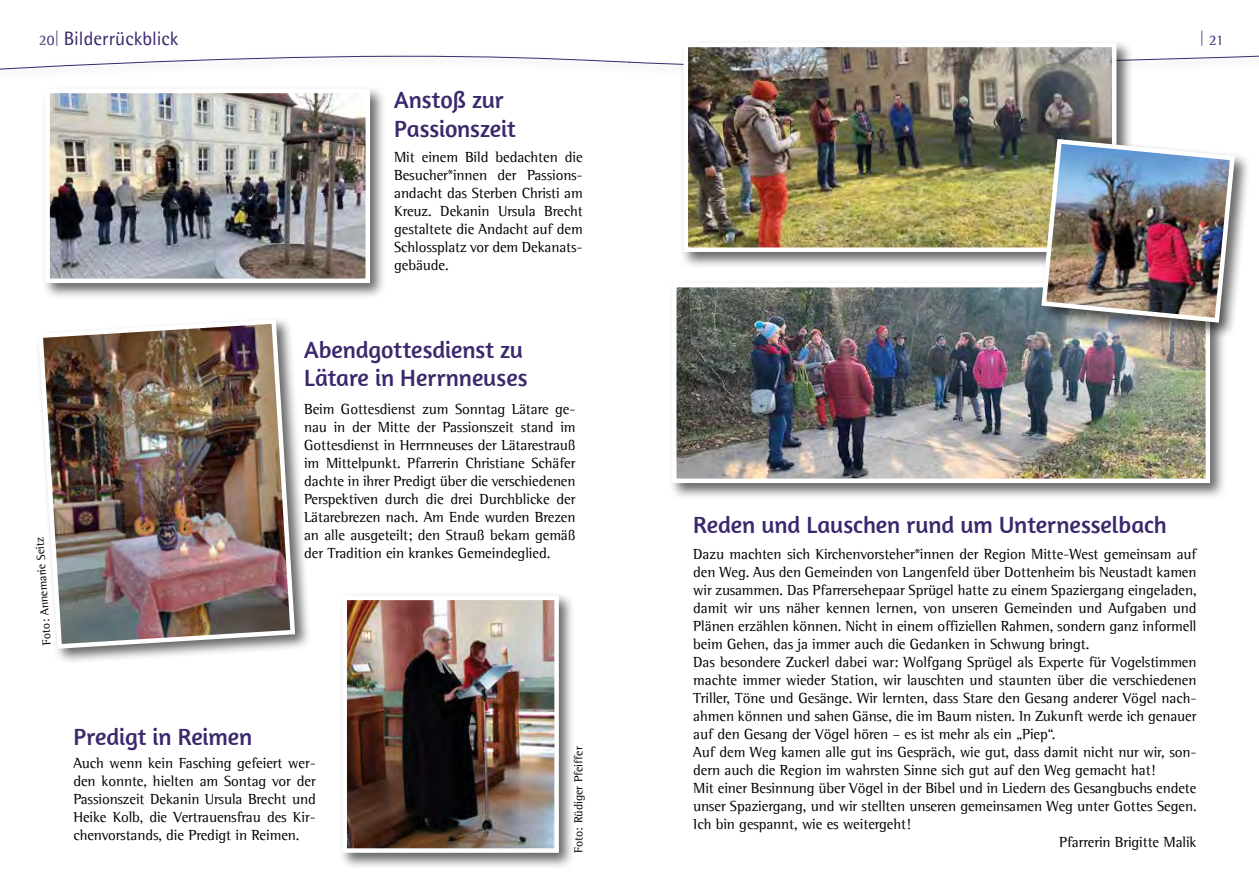
<style>
.page{position:relative;width:1259px;height:893px;background:#fff}
.page>*{position:absolute;margin:0;border:0;box-sizing:border-box;transform-origin:0 0}
.t1{font:24px/28.8px "Amaranth";letter-spacing:-.005em;color:#3b276c}
.t2{font:19.5px "Agfa Rotis Semisans";color:#3b276c}
.t3{font:15px/18px "Agfa Rotis Semi Serif";letter-spacing:-.005em;color:#000;text-align:justify}
.t4{font:15px "Agfa Rotis Semi Serif";color:#3b276c}
.t5{font:12px "Agfa Rotis Semi Serif";color:#000}
.s1{font-family:"Agfa Rotis Semi Serif";font-size:15px}
</style>
<div class="page">
<svg style="left:0;top:55px;width:1259px;height:15px"></svg>
<div style="left:668px;top:279px;width:558px;height:221px;background:#000;opacity:.6"></div>
<img style="left:677px;top:288px;width:528px;height:190px">
<div style="left:672px;top:283px;width:538px;height:200px;border:4px solid #fff"></div>
<div style="left:680px;top:39px;width:453px;height:230px;background:#000;opacity:.6"></div>
<img style="left:688px;top:48px;width:423px;height:199px">
<div style="left:683px;top:43px;width:433px;height:209px;border:4px solid #fff"></div>
<div style="left:339px;top:592px;width:236px;height:277px;background:#000;opacity:.6"></div>
<img style="left:347px;top:601px;width:207px;height:247px">
<div style="left:342px;top:596px;width:217px;height:257px;border:4px solid #fff"></div>
<div style="left:42px;top:85px;width:344px;height:215px;background:#000;opacity:.6"></div>
<img style="left:50px;top:94px;width:315px;height:184px">
<div style="left:45px;top:89px;width:325px;height:194px;border:4px solid #fff"></div>
<div style="left:35px;top:316px;width:276px;height:349px;background:#000;opacity:.6"></div>
<img style="left:36px;top:317px;width:261px;height:334px">
<div style="left:1038px;top:136px;width:212px;height:203px;background:#000;opacity:.6"></div>
<img style="left:1039px;top:137px;width:198px;height:188px">
<h2 class="t2" style="left:39px;top:27px;width:141px"><span class="s1">20|</span> Bilderrückblick</h2>
<p class="t4" style="left:1199px;top:31px;width:26px">| 21</p>
<h1 class="t1" style="left:394px;top:86px;width:123px">Anstoß zur<br>Passionszeit</h1>
<p class="t3" style="left:394px;top:148px;width:190px">Mit einem Bild bedachten die Besucher*innen der Passions&shy;andacht das Sterben Christi am Kreuz. Dekanin Ursula Brecht gestaltete die Andacht auf dem Schlossplatz vor dem Dekanats&shy;gebäude.</p>
<p class="t5" style="left:40px;top:645px;width:110px;rotate:-94deg">Foto: Annemarie Seitz</p>
<h1 class="t1" style="left:304px;top:335px;width:225px">Abendgottesdienst zu<br>Lätare in Herrnneuses</h1>
<p class="t3" style="left:304px;top:400px;width:273px">Beim Gottesdienst zum Sonntag Lätare ge&shy;nau in der Mitte der Passionszeit stand im Gottesdienst in Herrnneuses der Lätarestrauß im Mittelpunkt. Pfarrerin Christiane Schäfer dachte in ihrer Predigt über die verschiedenen Perspektiven durch die drei Durchblicke der Lätarebrezen nach. Am Ende wurden Brezen an alle ausgeteilt; den Strauß bekam gemäß der Tradition ein krankes Gemeindeglied.</p>
<h1 class="t1" style="left:73px;top:722px;width:180px">Predigt in Reimen</h1>
<p class="t3" style="left:73px;top:754px;width:244px">Auch wenn kein Fasching gefeiert wer&shy;den konnte, hielten am Sontag vor der Passionszeit Dekanin Ursula Brecht und Heike Kolb, die Vertrauensfrau des Kir&shy;chenvorstands, die Predigt in Reimen.</p>
<p class="t5" style="left:571px;top:853px;width:108px;rotate:-90deg">Foto: Rüdiger Pfeiffer</p>
<h1 class="t1" style="left:693px;top:510px;width:475px">Reden und Lauschen rund um Unternesselbach</h1>
<p class="t3" style="left:693px;top:545px;width:505px">Dazu machten sich Kirchenvorsteher*innen der Region Mitte-West gemeinsam auf</p>
<p class="t3" style="left:693px;top:563px;width:505px">den Weg. Aus den Gemeinden von Langenfeld über Dottenheim bis Neustadt kamen</p>
<p class="t3" style="left:693px;top:581px;width:505px">wir zusammen. Das Pfarrersehepaar Sprügel hatte zu einem Spaziergang eingeladen,</p>
<p class="t3" style="left:693px;top:599px;width:505px">damit wir uns näher kennen lernen, von unseren Gemeinden und Aufgaben und</p>
<p class="t3" style="left:693px;top:617px;width:505px">Plänen erzählen können. Nicht in einem offiziellen Rahmen, sondern ganz informell</p>
<p class="t3" style="left:693px;top:635px;width:397px">beim Gehen, das ja immer auch die Gedanken in Schwung bringt.</p>
<p class="t3" style="left:693px;top:653px;width:505px">Das besondere Zuckerl dabei war: Wolfgang Sprügel als Experte für Vogelstimmen</p>
<p class="t3" style="left:693px;top:671px;width:505px">machte immer wieder Station, wir lauschten und staunten über die verschiedenen</p>
<p class="t3" style="left:693px;top:689px;width:505px">Triller, Töne und Gesänge. Wir lernten, dass Stare den Gesang anderer Vögel nach-</p>
<p class="t3" style="left:693px;top:707px;width:505px">ahmen können und sahen Gänse, die im Baum nisten. In Zukunft werde ich genauer</p>
<p class="t3" style="left:693px;top:725px;width:363px">auf den Gesang der Vögel hören – es ist mehr als ein „Piep“.</p>
<p class="t3" style="left:693px;top:743px;width:505px">Auf dem Weg kamen alle gut ins Gespräch, wie gut, dass damit nicht nur wir, son-</p>
<p class="t3" style="left:693px;top:761px;width:463px">dern auch die Region im wahrsten Sinne sich gut auf den Weg gemacht hat!</p>
<p class="t3" style="left:693px;top:779px;width:505px">Mit einer Besinnung über Vögel in der Bibel und in Liedern des Gesangbuchs endete</p>
<p class="t3" style="left:693px;top:797px;width:505px">unser Spaziergang, und wir stellten unseren gemeinsamen Weg unter Gottes Segen.</p>
<p class="t3" style="left:693px;top:815px;width:219px">Ich bin gespannt, wie es weitergeht!</p>
<p class="t3" style="left:1059px;top:833px;width:139px">Pfarrerin Brigitte Malik</p>
</div>
